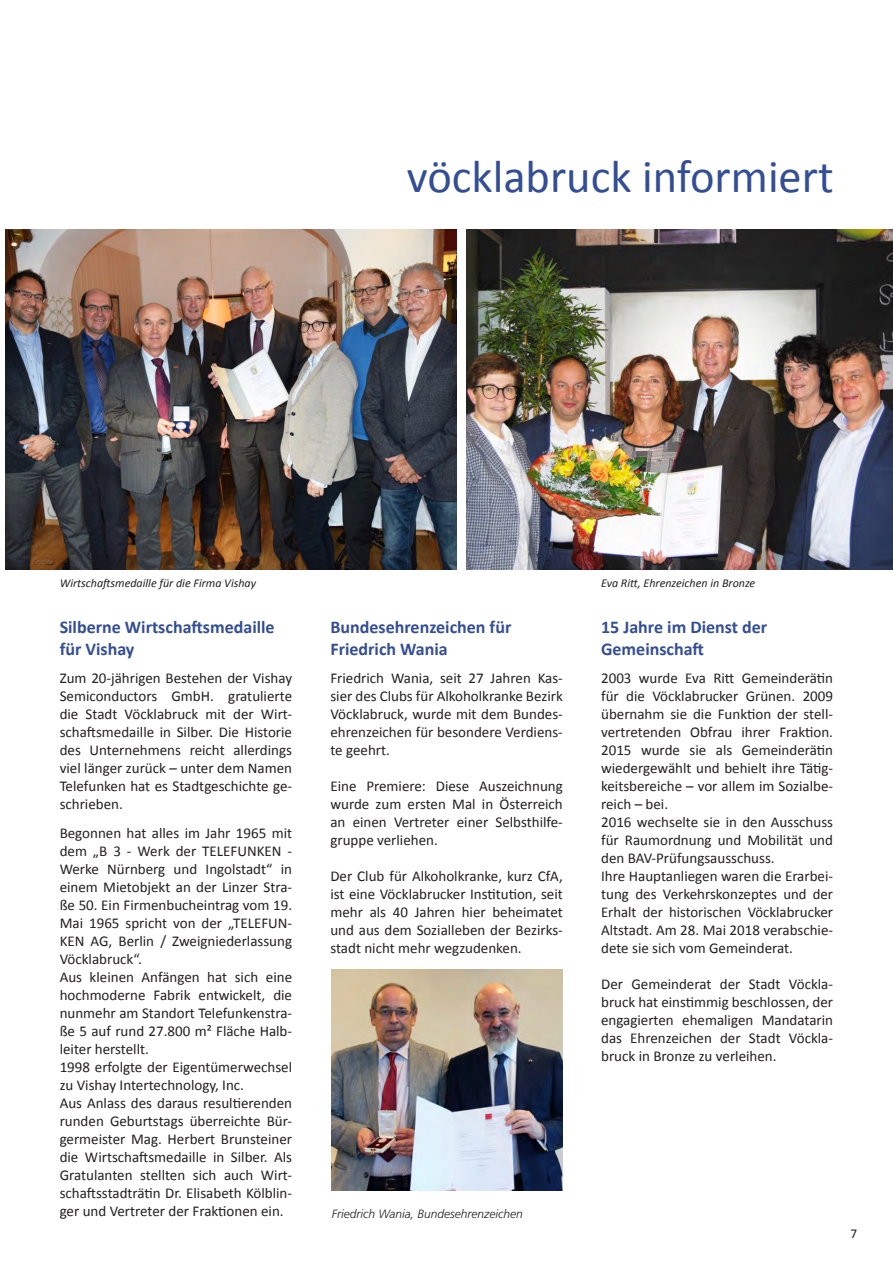
<style>
.page{position:relative;width:893px;height:1263px;background:#fff}
.page>*{position:absolute;margin:0;border:0;box-sizing:border-box;transform-origin:0 0}
.t1{font:46.5px "Calibri";color:#344e96}
.t2{font:700 18px/21.6px "Calibri";color:#344e96}
.t3{font:15px/18px "Calibri";color:#231f20;text-align:justify}
.t4{font:13.5px "Calibri";color:#231f20}
.t5{font:italic 12px "Calibri";color:#231f20}
.t6{font:italic 300 12px "Frutiger";color:#231f20}
</style>
<div class="page">
<img style="left:467px;top:230px;width:426px;height:340px">
<img style="left:6px;top:230px;width:450px;height:340px">
<img style="left:332px;top:970px;width:231px;height:221px">
<h1 class="t1" style="left:407px;top:148px;width:428px">vöcklabruck informiert</h1>
<p class="t5" style="left:60px;top:575px;width:198px">Wirtschaftsmedaille für die Firma Vishay</p>
<p class="t5" style="left:601px;top:575px;width:156px">Eva Ritt, Ehrenzeichen in Bronze</p>
<p class="t2" style="left:60px;top:616px;width:217px">Silberne Wirtschaftsmedaille für Vishay</p>
<p class="t3" style="left:60px;top:668px;width:234px">Zum 20-jährigen Bestehen der Vishay Semiconductors GmbH. gratulierte die Stadt Vöcklabruck mit der Wirt&shy;schaftsmedaille in Silber. Die Historie des Unternehmens reicht allerdings viel länger zurück – unter dem Namen Telefunken hat es Stadtgeschichte ge&shy;schrieben.</p>
<p class="t3" style="left:60px;top:823px;width:234px;text-align:left">Begonnen hat alles im Jahr 1965 mit dem „B 3 - Werk der TELEFUNKEN - Werke Nürnberg und Ingolstadt“ in einem Mietobjekt an der Linzer Stra&shy;ße 50. Ein Firmenbucheintrag vom 19.<br>Mai 1965 spricht von der „TELEFUN-KEN AG, Berlin / Zweigniederlassung Vöcklabruck“.<br>Aus kleinen Anfängen hat sich eine hochmoderne Fabrik entwickelt, die nunmehr am Standort Telefunkenstra&shy;ße 5 auf rund 27.800 m² Fläche Halb&shy;leiter herstellt.<br>1998 erfolgte der Eigentümerwechsel zu Vishay Intertechnology, Inc.<br>Aus Anlass des daraus resultierenden runden Geburtstags überreichte Bür&shy;germeister Mag. Herbert Brunsteiner die Wirtschaftsmedaille in Silber. Als Gratulanten stellten sich auch Wirt&shy;schaftsstadträtin Dr. Elisabeth Kölblin&shy;ger und Vertreter der Fraktionen ein.</p>
<p class="t2" style="left:330px;top:616px;width:182px">Bundesehrenzeichen für<br>Friedrich Wania</p>
<p class="t3" style="left:330px;top:668px;width:234px">Friedrich Wania, seit 27 Jahren Kas&shy;sier des Clubs für Alkoholkranke Bezirk Vöcklabruck, wurde mit dem Bundes&shy;ehrenzeichen für besondere Verdiens&shy;te geehrt.</p>
<p class="t3" style="left:330px;top:776px;width:234px">Eine Premiere: Diese Auszeichnung wurde zum ersten Mal in Österreich an einen Vertreter einer Selbsthilfe&shy;gruppe verliehen.</p>
<p class="t3" style="left:330px;top:866px;width:234px">Der Club für Alkoholkranke, kurz CfA, ist eine Vöcklabrucker Institution, seit mehr als 40 Jahren hier beheimatet und aus dem Sozialleben der Bezirks&shy;stadt nicht mehr wegzudenken.</p>
<p class="t6" style="left:332px;top:1207px;width:193px">Friedrich Wania, Bundesehrenzeichen</p>
<p class="t2" style="left:601px;top:616px;width:168px">15 Jahre im Dienst der<br>Gemeinschaft</p>
<p class="t3" style="left:601px;top:668px;width:233px;text-align:left">2003 wurde Eva Ritt Gemeinderätin für die Vöcklabrucker Grünen. 2009 übernahm sie die Funktion der stell&shy;vertretenden Obfrau ihrer Fraktion.<br>2015 wurde sie als Gemeinderätin wiedergewählt und behielt ihre Tätig&shy;keitsbereiche – vor allem im Sozialbe&shy;reich – bei.<br>2016 wechselte sie in den Ausschuss für Raumordnung und Mobilität und den BAV-Prüfungsausschuss.<br>Ihre Hauptanliegen waren die Erarbei&shy;tung des Verkehrskonzeptes und der Erhalt der historischen Vöcklabrucker Altstadt. Am 28. Mai 2018 verabschie&shy;dete sie sich vom Gemeinderat.</p>
<p class="t3" style="left:601px;top:974px;width:233px">Der Gemeinderat der Stadt Vöckla&shy;bruck hat einstimmig beschlossen, der engagierten ehemaligen Mandatarin das Ehrenzeichen der Stadt Vöckla&shy;bruck in Bronze zu verleihen.</p>
<p class="t4" style="left:851px;top:1225px;width:8px">7</p>
</div>
